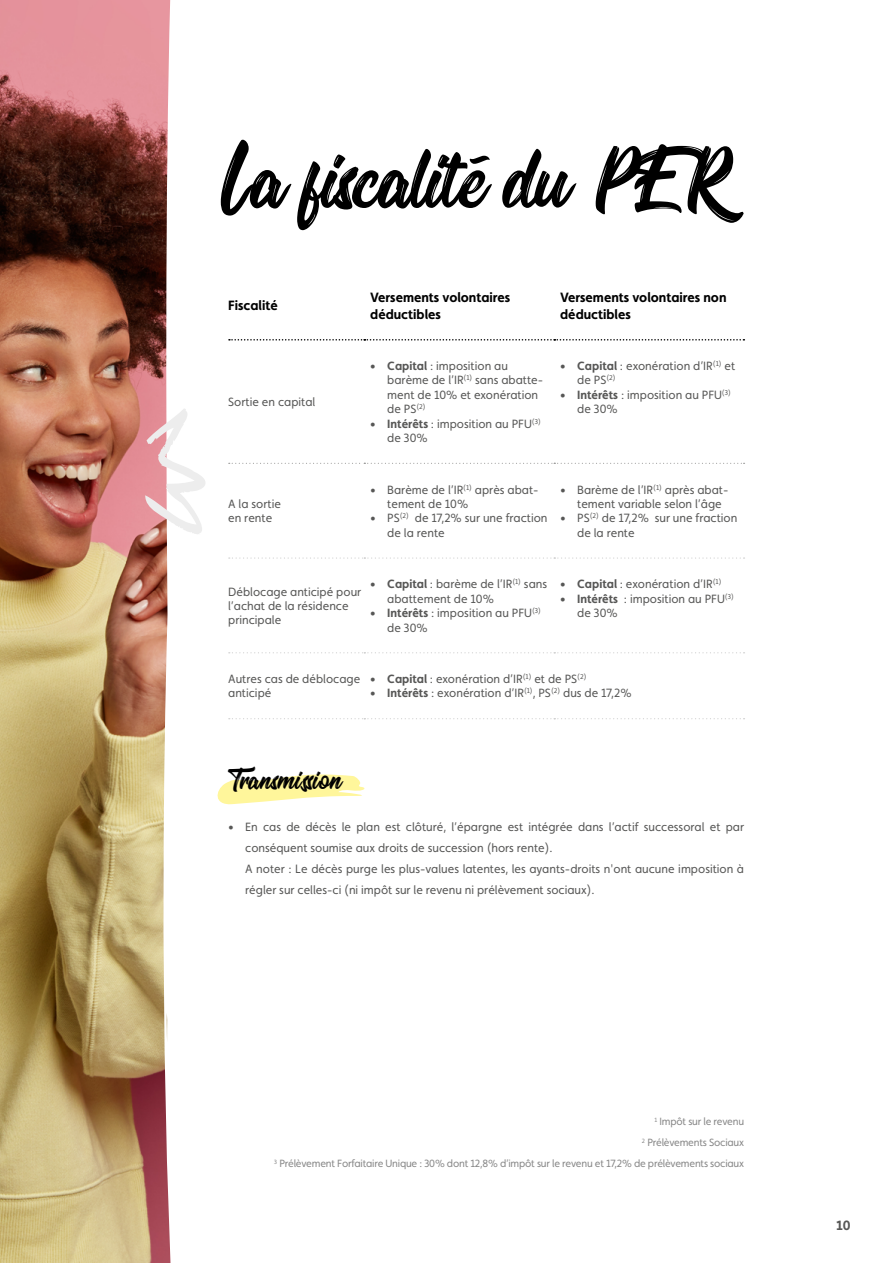
<style>
.page{position:relative;width:893px;height:1263px;background:#fff}
.page>*{position:absolute;margin:0;border:0;box-sizing:border-box;transform-origin:0 0}
.t1{font:108px "Oraqle";letter-spacing:-.01em;color:#000}
.t2{font:36px "Oraqle";color:#000}
.t3{font:700 13.5px/16.2px "Faricy New";color:#000}
.t4{font:700 13.5px "Faricy New";color:#575756}
.t5{font:12px/14.4px "Faricy New";color:#575756}
.t6{font:10.5px/21px "Faricy New";letter-spacing:-.02em;color:#878787;text-align:right}
.s1{font-weight:700}
</style>
<div class="page">
<img style="left:0;top:0;width:148px;height:1263px">
<svg style="left:148px;top:0;width:178px;height:1263px"></svg>
<svg style="left:213px;top:772px;width:152px;height:33px"></svg>
<svg style="left:229px;top:339px;width:515px;height:2px"></svg>
<svg style="left:229px;top:652px;width:515px;height:1px"></svg>
<svg style="left:229px;top:718px;width:515px;height:1px"></svg>
<svg style="left:229px;top:463px;width:516px;height:1px"></svg>
<svg style="left:229px;top:557px;width:515px;height:2px"></svg>
<svg style="left:145px;top:408px;width:70px;height:128px"></svg>
<h1 class="t1" style="left:221px;top:126px;width:506px">La fiscalité du PER</h1>
<p class="t3" style="left:228px;top:297px;width:51px">Fiscalité</p>
<p class="t3" style="left:370px;top:289px;width:142px">Versements volontaires déductibles</p>
<p class="t3" style="left:560px;top:289px;width:168px">Versements volontaires non déductibles</p>
<p class="t5" style="left:228px;top:395px;width:89px">Sortie en capital</p>
<p class="t5" style="left:387px;top:359px;width:157px;text-indent:-17px"><span class="s1">• Capital</span> : imposition au barème de l’IR<sup>(1)</sup> sans abatte&shy;ment de 10% et exonération de PS<sup>(2)</sup></p>
<p class="t5" style="left:387px;top:416px;width:155px;text-indent:-17px"><span class="s1">• Intérêts</span> : imposition au PFU<sup>(3) </sup>de 30%</p>
<p class="t5" style="left:577px;top:359px;width:160px;text-indent:-17px"><span class="s1">• Capital</span> : exonération d’IR<sup>(1)</sup> et de PS<sup>(2)</sup></p>
<p class="t5" style="left:577px;top:387px;width:155px;text-indent:-17px"><span class="s1">• Intérêts</span> : imposition au PFU<sup>(3) </sup>de 30%</p>
<p class="t5" style="left:228px;top:497px;width:54px">A la sortie en rente</p>
<p class="t5" style="left:387px;top:482px;width:153px;text-indent:-17px">• Barème de l’IR<sup>(1)</sup> après abat&shy;tement de 10%</p>
<p class="t5" style="left:387px;top:511px;width:162px;text-indent:-17px">• PS<sup>(2)</sup> de 17,2% sur une fraction de la rente</p>
<p class="t5" style="left:577px;top:482px;width:153px;text-indent:-17px">• Barème de l’IR<sup>(1)</sup> après abat&shy;tement variable selon l’âge</p>
<p class="t5" style="left:577px;top:511px;width:162px;text-indent:-17px">• PS<sup>(2)</sup> de 17,2% sur une fraction de la rente</p>
<p class="t5" style="left:228px;top:584px;width:135px">Déblocage anticipé pour l’achat de la résidence principale</p>
<p class="t5" style="left:387px;top:577px;width:161px;text-indent:-17px"><span class="s1">• Capital</span> : barème de l’IR<sup>(1)</sup> sans abattement de 10%</p>
<p class="t5" style="left:387px;top:606px;width:155px;text-indent:-17px"><span class="s1">• Intérêts</span> : imposition au PFU<sup>(3) </sup>de 30%</p>
<p class="t5" style="left:560px;top:577px;width:163px"><span class="s1">• Capital</span> : exonération d’IR<sup>(1)</sup></p>
<p class="t5" style="left:577px;top:591px;width:158px;text-indent:-17px"><span class="s1">• Intérêts</span> : imposition au PFU<sup>(3) </sup>de 30%</p>
<p class="t5" style="left:228px;top:672px;width:134px">Autres cas de déblocage anticipé</p>
<p class="t5" style="left:370px;top:672px;width:218px"><span class="s1">• Capital</span> : exonération d’IR<sup>(1)</sup> et de PS<sup>(2)</sup></p>
<p class="t5" style="left:370px;top:686px;width:263px"><span class="s1">• Intérêts</span> : exonération d’IR<sup>(1)</sup>, PS<sup>(2)</sup> dus de 17,2%</p>
<h2 class="t2" style="left:228px;top:762px;width:114px">Transmission</h2>
<p class="t5" style="left:245px;top:816px;width:500px;line-height:21px;text-indent:-17px">• En cas de décès le plan est clôturé, l’épargne est intégrée dans l’actif successoral et par conséquent soumise aux droits de succession (hors rente).<br>A noter : Le décès purge les plus-values latentes, les ayants-droits n'ont aucune imposition à régler sur celles-ci (ni impôt sur le revenu ni prélèvement sociaux).</p>
<p class="t6" style="left:274px;top:1111px;width:471px"><sup>1</sup> Impôt sur le revenu<br><sup>2</sup> Prélèvements Sociaux<br><sup>3</sup> Prélèvement Forfaitaire Unique : 30% dont 12,8% d’impôt sur le revenu et 17,2% de prélèvements sociaux</p>
<p class="t4" style="left:836px;top:1217px;width:16px">10</p>
</div>
